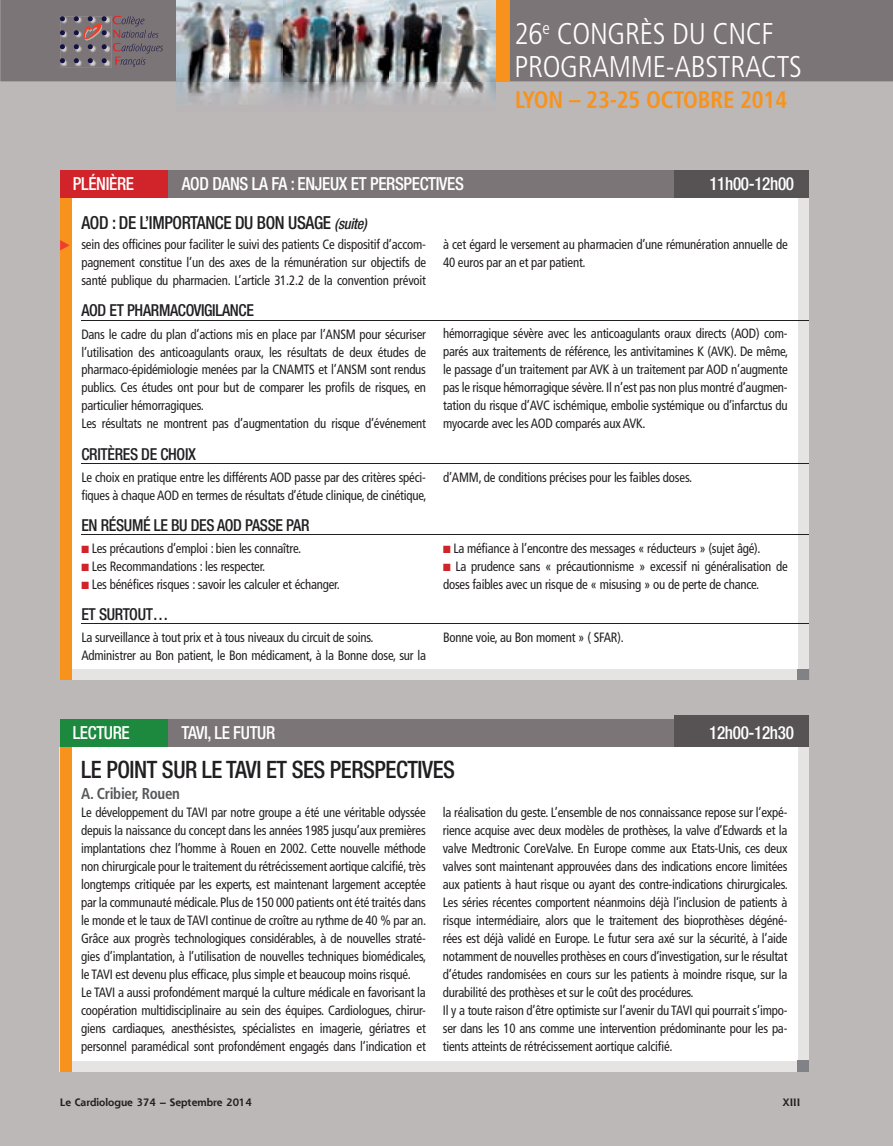
<style>
.page{position:relative;width:893px;height:1146px;background:#fff}
.page>*{position:absolute;margin:0;border:0;box-sizing:border-box;transform-origin:0 0}
.t1{font:300 condensed 30px/33px "Frutiger LT Std";letter-spacing:-.01em;color:#fff}
.t2{font:500 condensed 24px "Helvetica Neue";letter-spacing:-.02em;color:#211f22;scale:.95 1}
.t3{font:700 condensed 24px "Frutiger LT Std";letter-spacing:-.005em;color:#f7931d;scale:.95 1}
.t4{font:500 condensed 18px "Helvetica Neue";letter-spacing:-.02em;color:#fff;scale:.95 1}
.t5{font:500 condensed 18px "Helvetica Neue";letter-spacing:-.02em;color:#211f22;scale:.95 1}
.t6{font:500 condensed 16.5px "Helvetica Neue";letter-spacing:-.02em;color:#211f22;scale:.95 1}
.t7{font:700 condensed 15.75px "Frutiger LT Std";letter-spacing:-.02em;color:#57585a;scale:.95 1}
.t8{font:condensed 13.5px/18px "Frutiger";letter-spacing:-.015em;color:#231f20;scale:.95 1}
.t9{font:700 10.5px "Shannon";color:#231f20}
.s1{font-style:italic;font-size:15px}
.s2{color:#d1232a}
</style>
<div class="page">
<div style="left:0;top:0;width:892px;height:1146px;background:#bcb8b8"></div>
<div style="left:1px;top:0;width:891px;height:81px;background:#7c7577"></div>
<hr style="left:0;top:0;width:1px;height:81px;background:#7c7577">
<img style="left:177px;top:0;width:318px;height:104px">
<img style="left:60px;top:17px;width:51px;height:51px">
<svg style="left:60px;top:16px;width:5px;height:5px"></svg>
<svg style="left:60px;top:30px;width:5px;height:5px"></svg>
<svg style="left:60px;top:44px;width:5px;height:5px"></svg>
<svg style="left:60px;top:58px;width:5px;height:5px"></svg>
<svg style="left:74px;top:16px;width:89px;height:51px;background:#7b6e73"></svg>
<div style="left:495px;top:0;width:14px;height:81px;background:#f7931d"></div>
<div style="left:674px;top:716px;width:134px;height:54px;background:#575254"></div>
<div style="left:167px;top:720px;width:506px;height:27px;background:#7c7577"></div>
<div style="left:60px;top:720px;width:107px;height:54px;background:#1d893f"></div>
<div style="left:60px;top:747px;width:748px;height:325px;background:#e6e4e3"></div>
<div style="left:60px;top:747px;width:12px;height:325px;background:#f7931d"></div>
<div style="left:72px;top:747px;width:725px;height:314px;background:#fff"></div>
<div style="left:797px;top:1061px;width:11px;height:11px;background:#818285"></div>
<div style="left:167px;top:170px;width:507px;height:28px;background:#7c7577"></div>
<div style="left:674px;top:170px;width:134px;height:54px;background:#575254"></div>
<div style="left:60px;top:170px;width:107px;height:54px;background:#d1232a"></div>
<div style="left:60px;top:198px;width:748px;height:481px;background:#e6e4e3"></div>
<div style="left:60px;top:198px;width:12px;height:481px;background:#f7931d"></div>
<div style="left:72px;top:198px;width:725px;height:471px;background:#fff"></div>
<hr style="left:81px;top:320px;width:727px;height:1px;background:#211f22">
<hr style="left:81px;top:463px;width:727px;height:1px;background:#211f22">
<hr style="left:81px;top:534px;width:727px;height:1px;background:#211f22">
<hr style="left:81px;top:623px;width:727px;height:1px;background:#211f22">
<div style="left:797px;top:669px;width:11px;height:10px;background:#818285"></div>
<svg style="left:60px;top:240px;width:10px;height:10px"></svg>
<h1 class="t1" style="left:514px;top:20px;width:289px">26<sup>e</sup> CONGRÈS DU CNCF<br>PROGRAMME-ABSTRACTS</h1>
<h2 class="t3" style="left:515px;top:90px;width:288px">LYON – 23-25 OCTOBRE 2014</h2>
<h3 class="t4" style="left:73px;top:177px;width:66px">PLÉNIÈRE</h3>
<h3 class="t4" style="left:182px;top:177px;width:298px">AOD DANS LA FA : ENJEUX ET PERSPECTIVES</h3>
<h3 class="t4" style="left:709px;top:177px;width:91px">11h00-12h00</h3>
<h3 class="t5" style="left:81px;top:216px;width:302px">AOD : DE L’IMPORTANCE DU BON USAGE <span class="s1">(suite)</span></h3>
<p class="t8" style="left:81px;top:237px;width:364px;text-align:justify">sein des officines pour faciliter le suivi des patients Ce dispositif d’accom&shy;pagnement constitue l’un des axes de la rémunération sur objectifs de santé publique du pharmacien. L’article 31.2.2 de la convention prévoit</p>
<p class="t8" style="left:443px;top:237px;width:364px">à cet égard le versement au pharmacien d’une rémunération annuelle de<br>40 euros par an et par patient.</p>
<p class="t6" style="left:81px;top:304px;width:183px">AOD ET PHARMACOVIGILANCE</p>
<p class="t8" style="left:81px;top:326px;width:364px">Dans le cadre du plan d’actions mis en place par l’ANSM pour sécuriser l’utilisation des anticoagulants oraux, les résultats de deux études de pharmaco-épidémiologie menées par la CNAMTS et l’ANSM sont rendus publics. Ces études ont pour but de comparer les profils de risques, en particulier hémorragiques.<br>Les résultats ne montrent pas d’augmentation du risque d’événement</p>
<p class="t8" style="left:443px;top:326px;width:365px;text-align:justify">hémorragique sévère avec les anticoagulants oraux directs (AOD) com&shy;parés aux traitements de référence, les antivitamines K (AVK). De même, le passage d’un traitement par AVK à un traitement par AOD n’augmente pas le risque hémorragique sévère. Il n’est pas non plus montré d’augmen&shy;tation du risque d’AVC ischémique, embolie systémique ou d’infarctus du myocarde avec les AOD comparés aux AVK.</p>
<p class="t6" style="left:81px;top:448px;width:122px">CRITÈRES DE CHOIX</p>
<p class="t8" style="left:81px;top:469px;width:365px">Le choix en pratique entre les différents AOD passe par des critères spéci&shy;fiques à chaque AOD en termes de résultats d’étude clinique, de cinétique,</p>
<p class="t8" style="left:443px;top:469px;width:264px">d’AMM, de conditions précises pour les faibles doses.</p>
<p class="t6" style="left:81px;top:519px;width:241px">EN RÉSUMÉ LE BU DES AOD PASSE PAR</p>
<p class="t8" style="left:81px;top:540px;width:233px"><span class="s2">■</span> Les précautions d’emploi : bien les connaître.</p>
<p class="t8" style="left:81px;top:558px;width:195px"><span class="s2">■</span> Les Recommandations : les respecter.</p>
<p class="t8" style="left:81px;top:576px;width:273px"><span class="s2">■</span> Les bénéfices risques : savoir les calculer et échanger.</p>
<p class="t8" style="left:443px;top:540px;width:336px"><span class="s2">■</span> La méfiance à l’encontre des messages « réducteurs » (sujet âgé).</p>
<p class="t8" style="left:443px;top:558px;width:364px"><span class="s2">■</span> La prudence sans « précautionnisme » excessif ni généralisation de doses faibles avec un risque de « misusing » ou de perte de chance.</p>
<p class="t6" style="left:81px;top:608px;width:93px">ET SURTOUT…</p>
<p class="t8" style="left:81px;top:630px;width:364px">La surveillance à tout prix et à tous niveaux du circuit de soins.<br>Administrer au Bon patient, le Bon médicament, à la Bonne dose, sur la</p>
<p class="t8" style="left:443px;top:630px;width:192px">Bonne voie, au Bon moment » ( SFAR).</p>
<h3 class="t4" style="left:73px;top:726px;width:62px">LECTURE</h3>
<h3 class="t4" style="left:181px;top:726px;width:100px">TAVI, LE FUTUR</h3>
<h3 class="t4" style="left:709px;top:726px;width:91px">12h00-12h30</h3>
<h2 class="t2" style="left:81px;top:761px;width:395px">LE POINT SUR LE TAVI ET SES PERSPECTIVES</h2>
<p class="t7" style="left:81px;top:787px;width:106px">A. Cribier, Rouen</p>
<p class="t8" style="left:81px;top:805px;width:365px">Le développement du TAVI par notre groupe a été une véritable odyssée depuis la naissance du concept dans les années 1985 jusqu’aux premières implantations chez l’homme à Rouen en 2002. Cette nouvelle méthode non chirurgicale pour le traitement du rétrécissement aortique calcifié, très longtemps critiquée par les experts, est maintenant largement acceptée par la communauté médicale. Plus de 150 000 patients ont été traités dans le monde et le taux de TAVI continue de croître au rythme de 40 % par an.<br>Grâce aux progrès technologiques considérables, à de nouvelles straté&shy;gies d’implantation, à l’utilisation de nouvelles techniques biomédicales, le TAVI est devenu plus efficace, plus simple et beaucoup moins risqué.<br>Le TAVI a aussi profondément marqué la culture médicale en favorisant la coopération multidisciplinaire au sein des équipes. Cardiologues, chirur&shy;giens cardiaques, anesthésistes, spécialistes en imagerie, gériatres et personnel paramédical sont profondément engagés dans l’indication et</p>
<p class="t8" style="left:443px;top:804px;width:365px">la réalisation du geste. L’ensemble de nos connaissance repose sur l’expé&shy;rience acquise avec deux modèles de prothèses, la valve d’Edwards et la valve Medtronic CoreValve. En Europe comme aux Etats-Unis, ces deux valves sont maintenant approuvées dans des indications encore limitées aux patients à haut risque ou ayant des contre-indications chirurgicales.<br>Les séries récentes comportent néanmoins déjà l’inclusion de patients à risque intermédiaire, alors que le traitement des bioprothèses dégéné&shy;rées est déjà validé en Europe. Le futur sera axé sur la sécurité, à l’aide notamment de nouvelles prothèses en cours d’investigation, sur le résultat d’études randomisées en cours sur les patients à moindre risque, sur la durabilité des prothèses et sur le coût des procédures.<br>Il y a toute raison d’être optimiste sur l’avenir du TAVI qui pourrait s’impo&shy;ser dans les 10 ans comme une intervention prédominante pour les pa&shy;tients atteints de rétrécissement aortique calcifié.</p>
<p class="t9" style="left:60px;top:1098px;width:193px">Le Cardiologue 374 – Septembre 2014</p>
<p class="t9" style="left:782px;top:1098px;width:19px">XIII</p>
</div>
